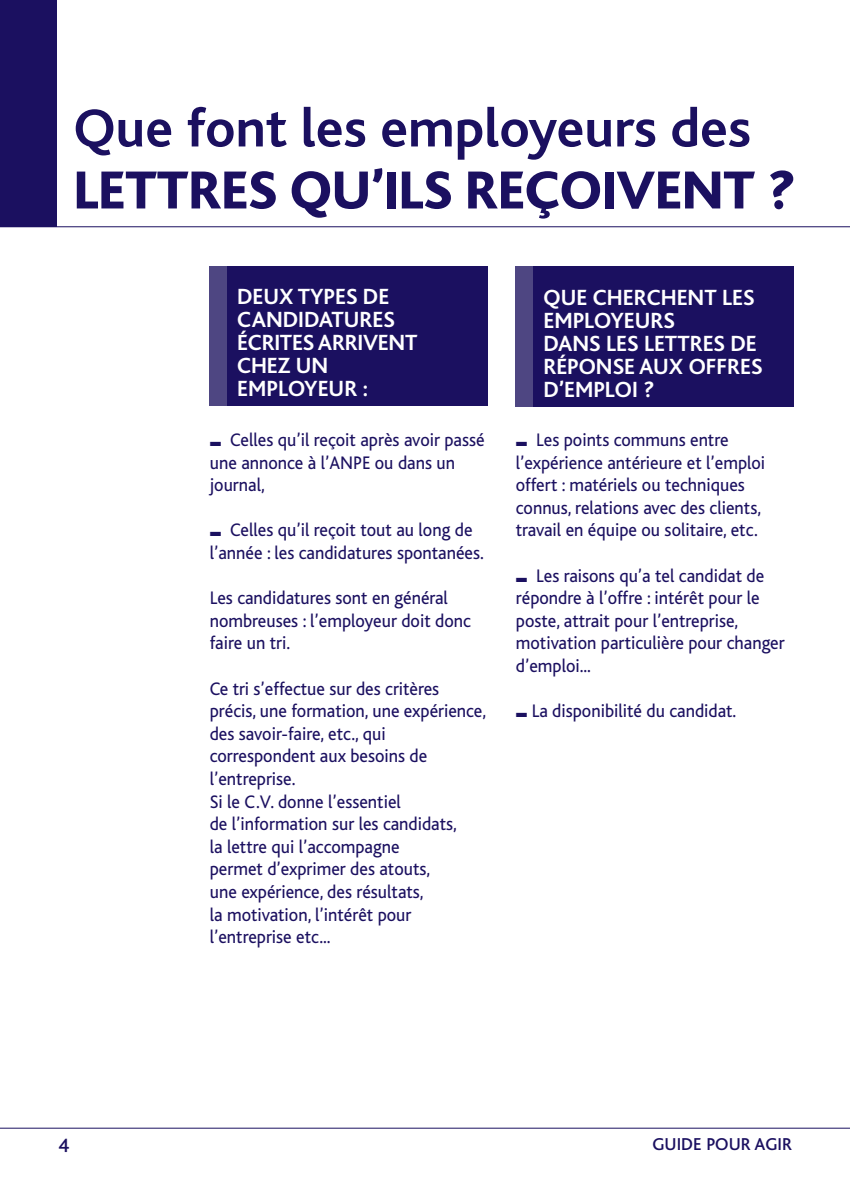
<style>
.page{position:relative;width:850px;height:1190px;background:#fff}
.page>*{position:absolute;margin:0;border:0;box-sizing:border-box;transform-origin:0 0}
.t1{font:700 56px "Bliss";color:#1b1060}
.t2{font:800 56px "Bliss";color:#1b1060}
.t3{font:700 23px/23px "Bliss";color:#fff}
.t4{font:500 20px "Bliss";color:#1b1060}
.t5{font:19px/22.6px "Bliss";color:#1b1060;scale:.95 1}
.t6{font:500 18px "Bliss";color:#1b1060}
</style>
<div class="page">
<div style="left:0;top:0;width:57px;height:227px;background:#1b1060"></div>
<hr style="left:0;top:226px;width:850px;height:1px;background:#1b1060">
<hr style="left:0;top:1128px;width:850px;height:1px;background:#1b1060">
<div style="left:210px;top:266px;width:17px;height:140px;background:#4e4682"></div>
<div style="left:227px;top:266px;width:261px;height:140px;background:#1b1060"></div>
<div style="left:516px;top:266px;width:17px;height:141px;background:#4e4682"></div>
<div style="left:533px;top:266px;width:261px;height:141px;background:#1b1060"></div>
<h1 class="t1" style="left:74px;top:99px;width:679px">Que font les employeurs des</h1>
<h1 class="t2" style="left:74px;top:161px;width:723px">LETTRES QU’ILS REÇOIVENT ?</h1>
<p class="t3" style="left:237px;top:286px;width:182px">DEUX TYPES DE<br>CANDIDATURES<br>ÉCRITES ARRIVENT<br>CHEZ UN<br>EMPLOYEUR :</p>
<p class="t3" style="left:543px;top:287px;width:221px">QUE CHERCHENT LES<br>EMPLOYEURS<br>DANS LES LETTRES DE<br>RÉPONSE AUX OFFRES<br>D’EMPLOI ?</p>
<p class="t5" style="left:210px;top:429px;width:291px;text-indent:20px">Celles qu’il reçoit après avoir passé une annonce à l’ANPE ou dans un journal,</p>
<p class="t5" style="left:210px;top:519px;width:290px;text-align:center">Celles qu’il reçoit tout au long de l’année : les candidatures spontanées.</p>
<p class="t5" style="left:210px;top:587px;width:276px">Les candidatures sont en général nombreuses : l’employeur doit donc faire un tri.</p>
<p class="t5" style="left:210px;top:677px;width:293px">Ce tri s’effectue sur des critères précis, une formation, une expérience, des savoir-faire, etc., qui correspondent aux besoins de l’entreprise.<br>Si le C.V. donne l’essentiel<br>de l’information sur les candidats,<br>la lettre qui l’accompagne<br>permet d’exprimer des atouts,<br>une expérience, des résultats,<br>la motivation, l’intérêt pour l’entreprise etc...</p>
<p class="t5" style="left:516px;top:429px;width:264px;text-indent:20px">Les points communs entre l’expérience antérieure et l’emploi offert : matériels ou techniques connus, relations avec des clients, travail en équipe ou solitaire, etc.</p>
<p class="t5" style="left:516px;top:564px;width:284px;text-indent:20px">Les raisons qu’a tel candidat de répondre à l’offre : intérêt pour le poste, attrait pour l’entreprise, motivation particulière pour changer d’emploi...</p>
<p class="t5" style="left:532px;top:700px;width:217px">La disponibilité du candidat.</p>
<p class="t4" style="left:58px;top:1135px;width:12px">4</p>
<p class="t6" style="left:652px;top:1135px;width:141px">GUIDE POUR AGIR</p>
</div>
